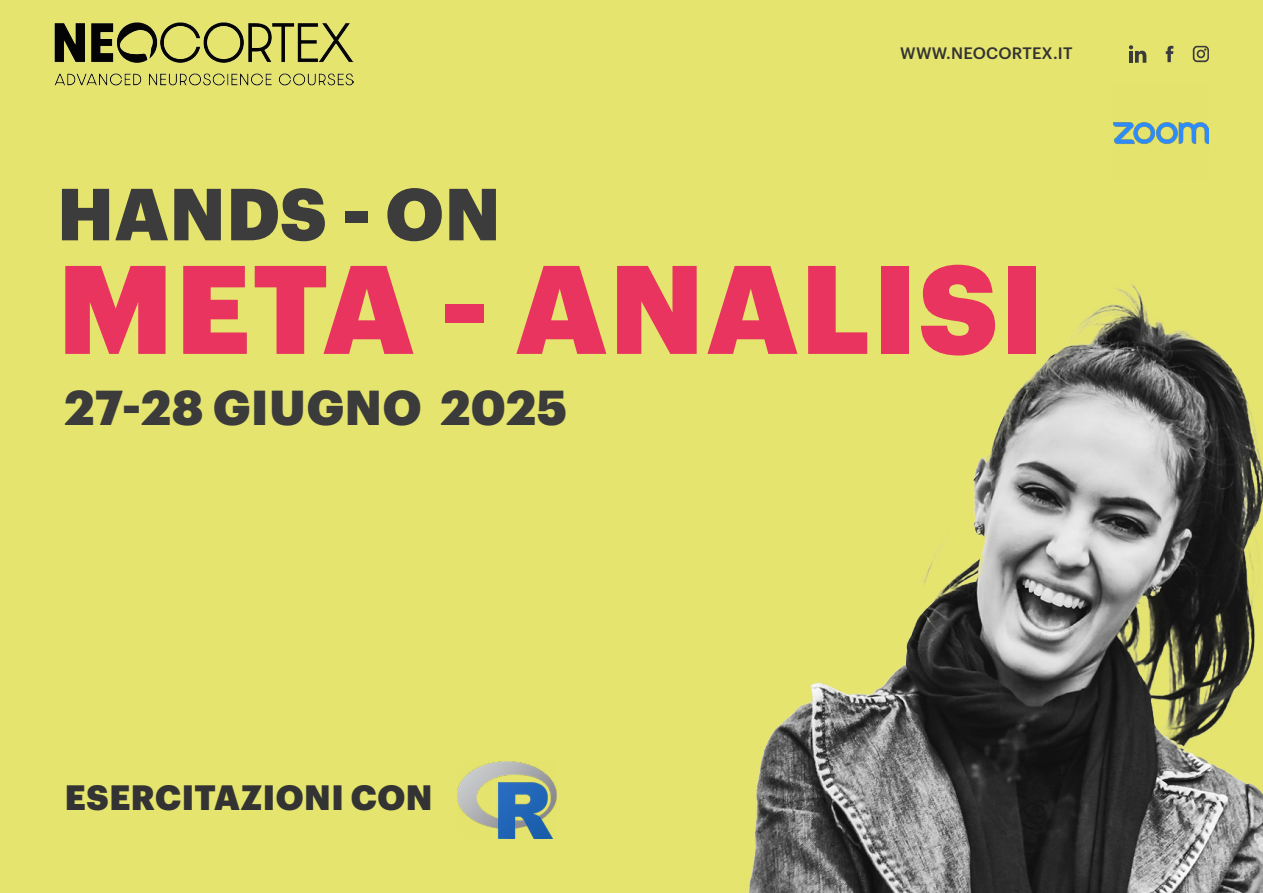
<style>
.page{position:relative;width:1263px;height:893px;background:#e5e46e}
.page>*{position:absolute;margin:0;border:0;box-sizing:border-box;transform-origin:0 0}
.t1{font:900 123px "Graphik";letter-spacing:.015em;color:#e8345f}
.t2{font:900 72px "Graphik";letter-spacing:.015em;color:#3d3c3c}
.t3{font:900 48px "Graphik";letter-spacing:.015em;color:#3b3b3b}
.t4{font:900 34.5px "Graphik";letter-spacing:.015em;color:#333}
.t5{font:500 16.2px "Graphik";letter-spacing:.01em;color:#333}
</style>
<div class="page">
<img style="left:54px;top:22px;width:299px;height:64px">
<svg style="left:1193px;top:46px;width:16px;height:16px"></svg>
<svg style="left:1166px;top:46px;width:7px;height:16px"></svg>
<svg style="left:1129px;top:45px;width:17px;height:18px"></svg>
<img style="left:1113px;top:122px;width:96px;height:22px">
<img style="left:748px;top:284px;width:515px;height:609px">
<img style="left:457px;top:762px;width:100px;height:77px">
<p class="t5" style="left:900px;top:41px;width:174px">WWW.NEOCORTEX.IT</p>
<h2 class="t2" style="left:57px;top:158px;width:445px">HANDS - ON</h2>
<h1 class="t1" style="left:57px;top:213px;width:988px">META - ANALISI</h1>
<h3 class="t3" style="left:65px;top:370px;width:504px">27-28 GIUGNO 2025</h3>
<h3 class="t4" style="left:65px;top:770px;width:369px">ESERCITAZIONI CON</h3>
</div>
